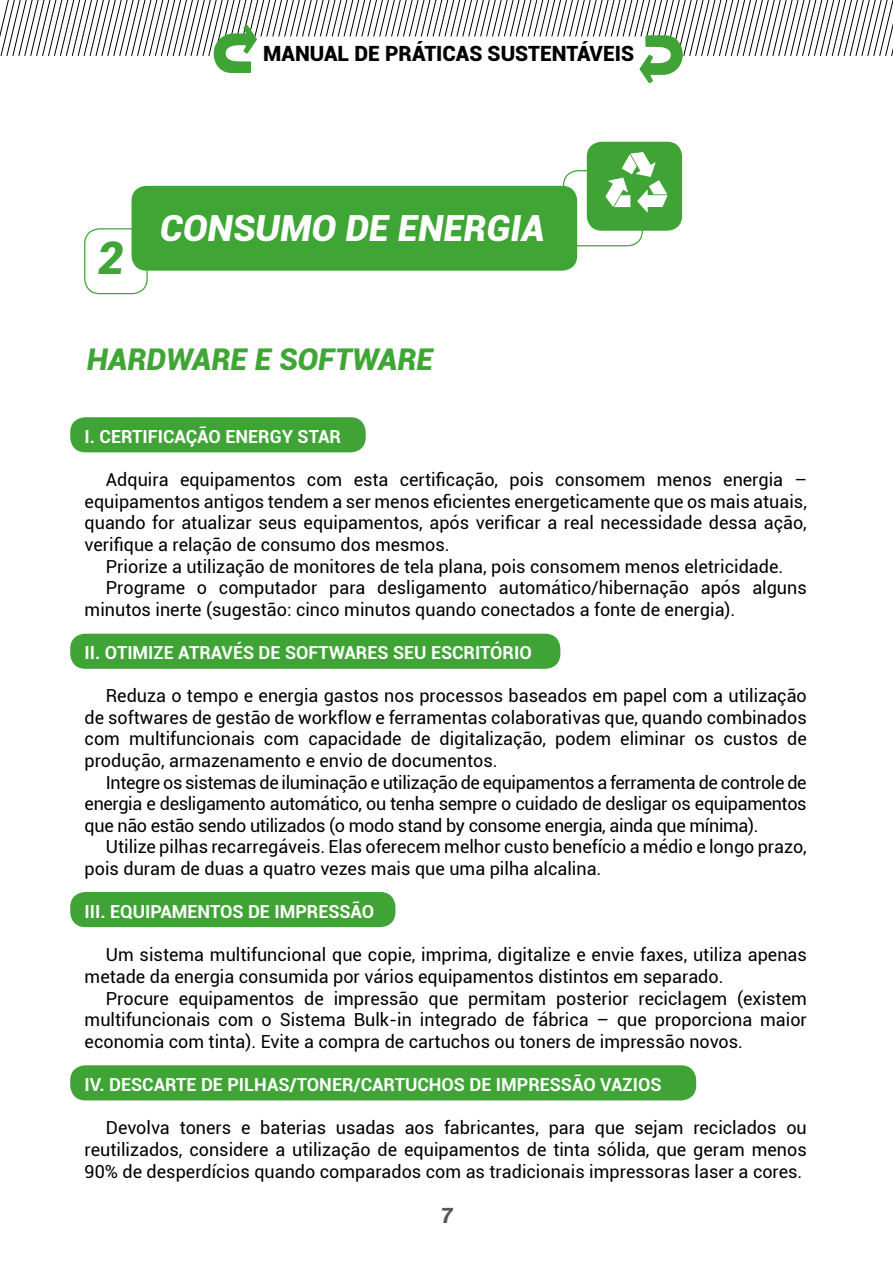
<style>
.page{position:relative;width:893px;height:1263px;background:#fff}
.page>*{position:absolute;margin:0;border:0;box-sizing:border-box;transform-origin:0 0}
.t1{font:italic 900 45px "Roboto";color:#3fa535}
.t2{font:italic 900 36px "Roboto";color:#fff}
.t3{font:italic 900 30px "Roboto";color:#3fa535}
.t4{font:900 21px "Roboto";color:#000}
.t5{font:italic 900 21px "Roboto";color:#575756}
.t6{font:18px/21.6px "Roboto";color:#000;text-align:justify}
.t7{font:700 18px "Roboto";color:#fff}
</style>
<div class="page">
<svg style="left:0;top:0;width:893px;height:57px"></svg>
<div style="left:221px;top:36px;width:454px;height:36px;background:#fff;border-radius:15px"></div>
<svg style="left:639px;top:35px;width:44px;height:48px"></svg>
<svg style="left:214px;top:25px;width:43px;height:48px"></svg>
<div style="left:70px;top:417px;width:296px;height:35px;background:#3fa435;border-radius:15px"></div>
<div style="left:70px;top:634px;width:490px;height:35px;background:#3fa435;border-radius:15px"></div>
<div style="left:70px;top:892px;width:325px;height:35px;background:#3fa435;border-radius:15px"></div>
<div style="left:70px;top:1065px;width:626px;height:35px;background:#3fa435;border-radius:15px"></div>
<div style="left:587px;top:142px;width:95px;height:89px;background:#3fa435;border-radius:15px"></div>
<div style="left:563px;top:170px;width:80px;height:76px;border:1px solid #3fa435;border-radius:15px"></div>
<div style="left:84px;top:228px;width:64px;height:66px;border:1px solid #3fa435;border-radius:15px"></div>
<div style="left:132px;top:186px;width:445px;height:85px;background:#3fa535;border-radius:15px"></div>
<svg style="left:605px;top:152px;width:62px;height:61px"></svg>
<p class="t4" style="left:263px;top:39px;width:372px">MANUAL DE PRÁTICAS SUSTENTÁVEIS</p>
<h1 class="t1" style="left:98px;top:226px;width:28px">2</h1>
<h2 class="t2" style="left:160px;top:203px;width:386px">CONSUMO DE ENERGIA</h2>
<h3 class="t3" style="left:87px;top:338px;width:348px">HARDWARE E SOFTWARE</h3>
<p class="t7" style="left:85px;top:424px;width:258px">I. CERTIFICAÇÃO ENERGY STAR</p>
<p class="t6" style="left:85px;top:468px;width:724px;text-indent:21px">Adquira equipamentos com esta certificação, pois consomem menos energia – equipamentos antigos tendem a ser menos eficientes energeticamente que os mais atuais, quando for atualizar seus equipamentos, após verificar a real necessidade dessa ação, verifique a relação de consumo dos mesmos.</p>
<p class="t6" style="left:106px;top:555px;width:679px">Priorize a utilização de monitores de tela plana, pois consomem menos eletricidade.</p>
<p class="t6" style="left:106px;top:576px;width:702px">Programe o computador para desligamento automático/hibernação após alguns</p>
<p class="t6" style="left:85px;top:598px;width:652px">minutos inerte (sugestão: cinco minutos quando conectados a fonte de energia).</p>
<p class="t7" style="left:85px;top:640px;width:449px">II. OTIMIZE ATRAVÉS DE SOFTWARES SEU ESCRITÓRIO</p>
<p class="t6" style="left:85px;top:684px;width:724px;text-indent:21px">Reduza o tempo e energia gastos nos processos baseados em papel com a utilização de softwares de gestão de workflow e ferramentas colaborativas que, quando combinados com multifuncionais com capacidade de digitalização, podem eliminar os custos de produção, armazenamento e envio de documentos.</p>
<p class="t6" style="left:85px;top:771px;width:723px;text-indent:21px">Integre os sistemas de iluminação e utilização de equipamentos a ferramenta de controle de energia e desligamento automático, ou tenha sempre o cuidado de desligar os equipamentos que não estão sendo utilizados (o modo stand by consome energia, ainda que mínima).</p>
<p class="t6" style="left:85px;top:835px;width:724px;text-indent:21px">Utilize pilhas recarregáveis. Elas oferecem melhor custo benefício a médio e longo prazo, pois duram de duas a quatro vezes mais que uma pilha alcalina.</p>
<p class="t7" style="left:85px;top:899px;width:291px">III. EQUIPAMENTOS DE IMPRESSÃO</p>
<p class="t6" style="left:85px;top:943px;width:724px;text-indent:21px">Um sistema multifuncional que copie, imprima, digitalize e envie faxes, utiliza apenas metade da energia consumida por vários equipamentos distintos em separado.</p>
<p class="t6" style="left:85px;top:987px;width:724px;text-indent:21px">Procure equipamentos de impressão que permitam posterior reciclagem (existem multifuncionais com o Sistema Bulk-in integrado de fábrica – que proporciona maior economia com tinta). Evite a compra de cartuchos ou toners de impressão novos.</p>
<p class="t7" style="left:85px;top:1072px;width:578px">IV. DESCARTE DE PILHAS/TONER/CARTUCHOS DE IMPRESSÃO VAZIOS</p>
<p class="t6" style="left:85px;top:1116px;width:724px;text-indent:21px">Devolva toners e baterias usadas aos fabricantes, para que sejam reciclados ou reutilizados, considere a utilização de equipamentos de tinta sólida, que geram menos 90% de desperdícios quando comparados com as tradicionais impressoras laser a cores.</p>
<p class="t5" style="left:440px;top:1201px;width:14px">7</p>
</div>
